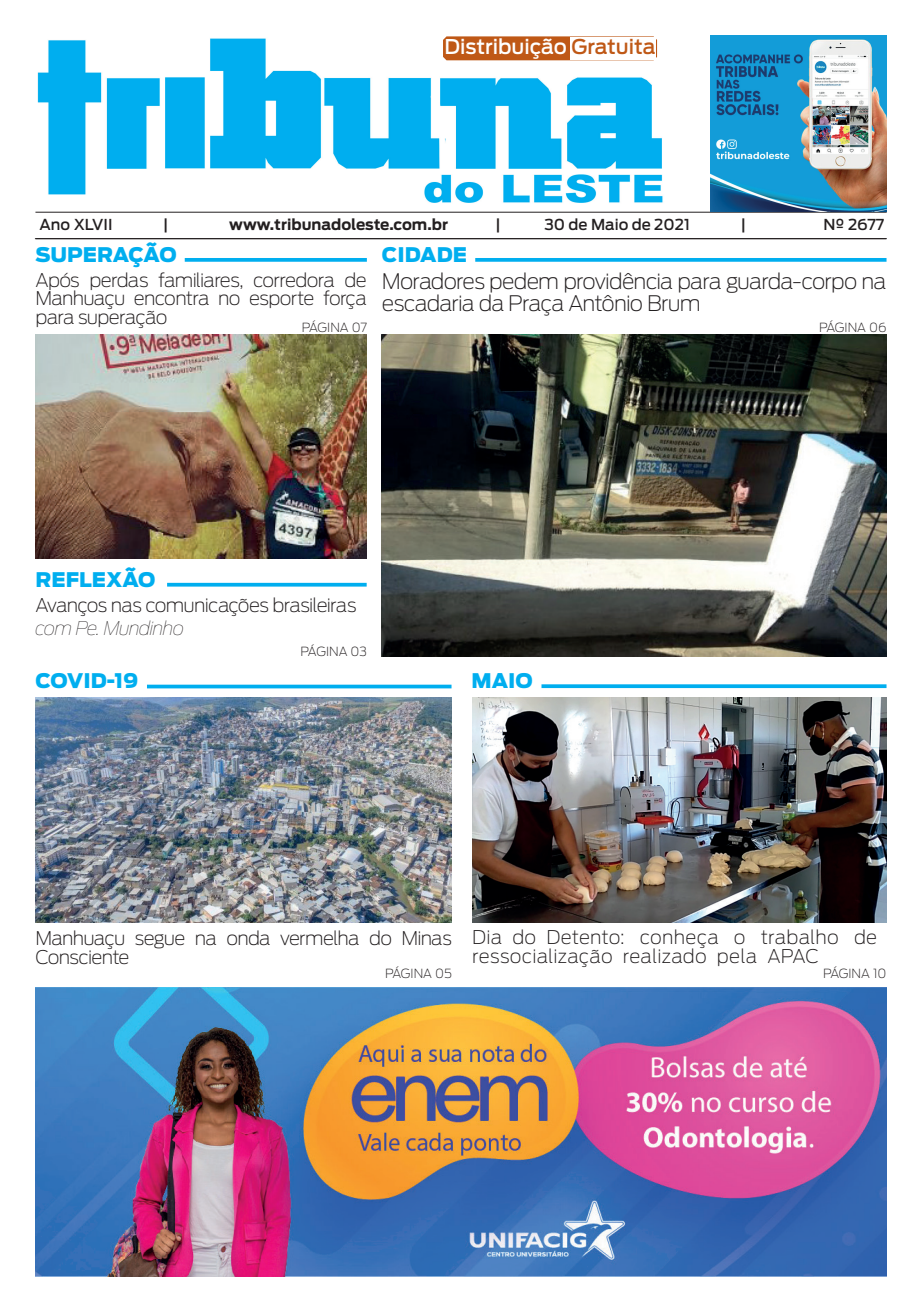
<style>
.page{position:relative;width:922px;height:1312px;background:#fff}
.page>*{position:absolute;margin:0;border:0;box-sizing:border-box;transform-origin:0 0}
.t1{font:200 21.25px/22.5px "Antenna";letter-spacing:-.04em;color:#231f20}
.t2{font:500 20.25px "Antenna";color:#fff}
.t3{font:900 20px "Antenna";color:#00aeef}
.t4{font:200 18.75px/18.8px "Antenna";letter-spacing:-.035em;color:#231f20;text-align:justify}
.t5{font:200 18.75px/18.8px "Antenna";letter-spacing:.01em;color:#231f20}
.t6{font:italic 100 18.75px "Antenna";letter-spacing:-.04em;color:#231f20}
.t7{font:500 15px "Antenna";color:#231f20}
.t8{font:700 15px "Antenna";color:#231f20}
.t9{font:200 12.5px "Antenna";color:#231f20}
.s1{color:#bf5816}
</style>
<div class="page">
<img style="left:37px;top:38px;width:626px;height:165px">
<svg style="left:443px;top:36px;width:214px;height:24px;background:#c15d1d"></svg>
<hr style="left:35px;top:212px;width:851px;height:1px;background:#231f20">
<div style="left:570px;top:37px;width:86px;height:23px;background:#fff"></div>
<hr style="left:36px;top:238px;width:850px;height:1px;background:#231f20">
<hr style="left:35px;top:238px;width:850px;height:1px;background:#231f20">
<img style="left:710px;top:35px;width:176px;height:176px">
<img style="left:35px;top:987px;width:851px;height:289px">
<svg style="left:541px;top:684px;width:345px;height:4px"></svg>
<svg style="left:185px;top:258px;width:182px;height:4px"></svg>
<svg style="left:167px;top:582px;width:199px;height:4px"></svg>
<svg style="left:147px;top:684px;width:304px;height:4px"></svg>
<img style="left:472px;top:697px;width:414px;height:224px">
<img style="left:35px;top:334px;width:332px;height:225px">
<img style="left:35px;top:697px;width:416px;height:224px">
<img style="left:382px;top:334px;width:504px;height:322px">
<svg style="left:475px;top:258px;width:411px;height:4px;background:#10b3f0"></svg>
<p class="t2" style="left:444px;top:35px;width:212px">Distribuição <span class="s1">Gratuita</span></p>
<p class="t7" style="left:40px;top:216px;width:74px">Ano XLVII</p>
<p class="t7" style="left:163px;top:216px;width:7px">|</p>
<p class="t8" style="left:229px;top:216px;width:220px">www.tribunadoleste.com.br</p>
<p class="t7" style="left:495px;top:216px;width:7px">|</p>
<p class="t7" style="left:544px;top:216px;width:147px">30 de Maio de 2021</p>
<p class="t7" style="left:740px;top:216px;width:7px">|</p>
<p class="t7" style="left:823px;top:216px;width:62px">Nº 2677</p>
<p class="t3" style="left:35px;top:242px;width:143px">SUPERAÇÃO</p>
<p class="t3" style="left:382px;top:242px;width:87px">CIDADE</p>
<p class="t4" style="left:35px;top:270px;width:333px">Após perdas familiares, corredora de Manhuaçu encontra no esporte força para superação</p>
<p class="t9" style="left:302px;top:320px;width:67px">PÁGINA 07</p>
<p class="t1" style="left:382px;top:270px;width:506px">Moradores pedem providência para guarda-corpo na escadaria da Praça Antônio Brum</p>
<p class="t9" style="left:818px;top:320px;width:69px">PÁGINA 06</p>
<p class="t3" style="left:35px;top:567px;width:121px">REFLEXÃO</p>
<p class="t4" style="left:35px;top:596px;width:322px">Avanços nas comunicações brasileiras</p>
<p class="t6" style="left:35px;top:617px;width:150px">com Pe. Mundinho</p>
<p class="t3" style="left:35px;top:669px;width:104px">COVID-19</p>
<p class="t9" style="left:300px;top:644px;width:68px">PÁGINA 03</p>
<p class="t3" style="left:471px;top:668px;width:63px">MAIO</p>
<p class="t4" style="left:35px;top:928px;width:418px">Manhuaçu segue na onda vermelha do Minas<br>Consciente</p>
<p class="t9" style="left:385px;top:966px;width:68px">PÁGINA 05</p>
<p class="t5" style="left:472px;top:927px;width:406px">Dia do Detento: conheça o trabalho de ressocialização realizado pela APAC</p>
<p class="t9" style="left:822px;top:966px;width:65px">PÁGINA 10</p>
</div>
